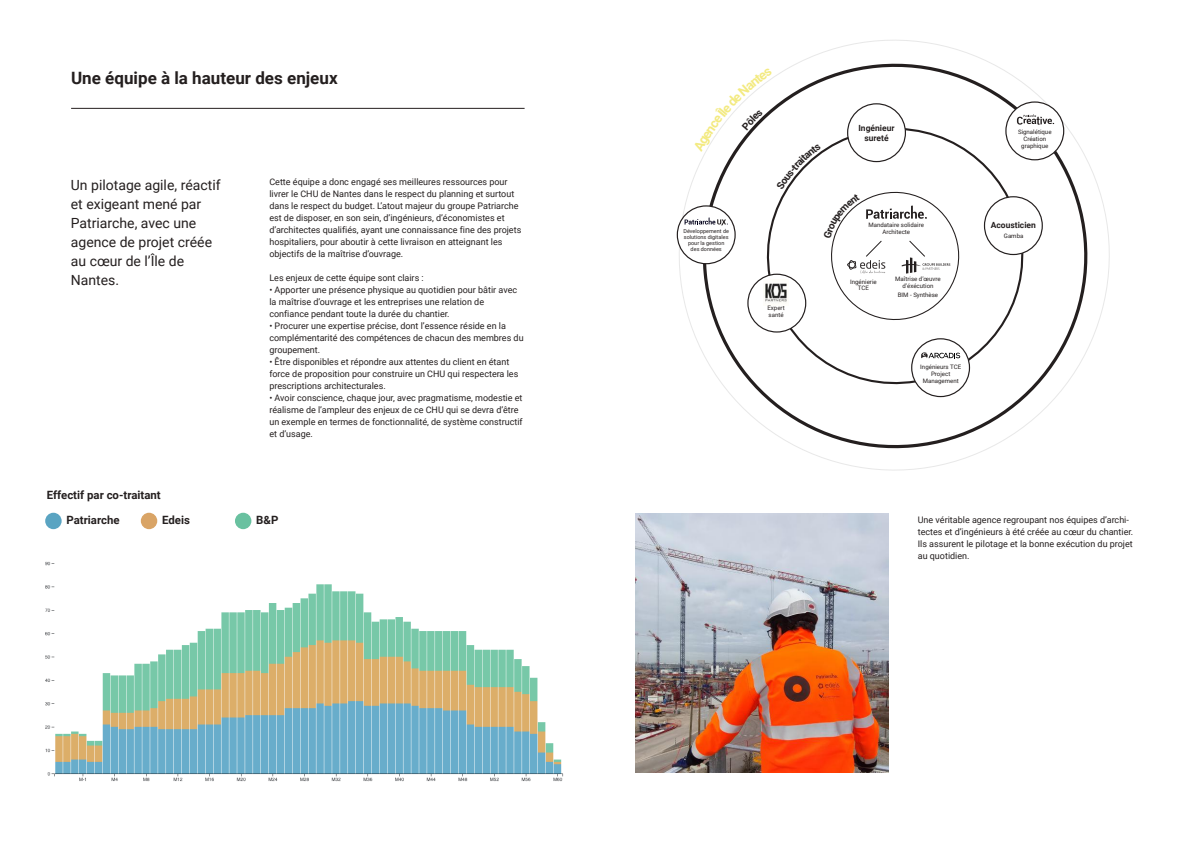
<style>
.page{position:relative;width:1191px;height:842px;background:#fff}
.page>*{position:absolute;margin:0;border:0;box-sizing:border-box;transform-origin:0 0}
.t1{font:700 17px "Roboto";color:#241f1f}
.t2{font:14px/19px "Roboto";color:#241f1f}
.t3{font:700 11.4px "Roboto";color:#241f1f}
.t4{font:9px/12px "Roboto";color:#241f1f}
.t5{font:700 8.5px/9.4px "Roboto";color:#241f1f;text-align:center}
.t6{font:6.1px/6.9px "Roboto";color:#241f1f;text-align:center}
.t7{font:5.5px/6.2px "Roboto";color:#241f1f;text-align:center}
</style>
<div class="page">
<hr style="left:71px;top:108px;width:453px;height:1px;background:#241f1f">
<svg style="left:695px;top:56px;width:399px;height:399px"></svg>
<svg style="left:758px;top:119px;width:274px;height:274px"></svg>
<div style="left:1006px;top:102px;width:57px;height:58px;background:#fff;border-radius:50%"></div>
<div style="left:1005px;top:101px;width:59px;height:59px;border:1px solid #241f1f;border-radius:50%"></div>
<svg style="left:677px;top:206px;width:58px;height:58px"></svg>
<div style="left:911px;top:339px;width:58px;height:58px;background:#fff;border-radius:50%"></div>
<div style="left:911px;top:338px;width:59px;height:59px;border:1px solid #241f1f;border-radius:50%"></div>
<svg style="left:921px;top:352px;width:39px;height:6px"></svg>
<div style="left:984px;top:197px;width:58px;height:57px;background:#fff;border-radius:50%"></div>
<div style="left:984px;top:196px;width:58px;height:59px;border:1px solid #241f1f;border-radius:50%"></div>
<svg style="left:1017px;top:114px;width:37px;height:11px"></svg>
<img style="left:45px;top:561px;width:519px;height:221px">
<div style="left:45px;top:513px;width:17px;height:16px;background:#5aa4c2;border-radius:50%"></div>
<div style="left:141px;top:513px;width:16px;height:16px;background:#d9a466;border-radius:50%"></div>
<div style="left:235px;top:513px;width:16px;height:16px;background:#69c1a0;border-radius:50%"></div>
<img style="left:635px;top:514px;width:253px;height:258px">
<svg style="left:684px;top:68px;width:283px;height:262px"></svg>
<h1 class="t1" style="left:71px;top:66px;width:268px">Une équipe à la hauteur des enjeux</h1>
<h2 class="t2" style="left:71px;top:175px;width:151px">Un pilotage agile, réactif et exigeant mené par<br>Patriarche, avec une agence de projet créée au cœur de l’Île de<br>Nantes.</h2>
<p class="t4" style="left:269px;top:176px;width:253px">Cette équipe a donc engagé ses meilleures ressources pour livrer le CHU de Nantes dans le respect du planning et surtout dans le respect du budget. L’atout majeur du groupe Patriarche est de disposer, en son sein, d’ingénieurs, d’économistes et d’architectes qualifiés, ayant une connaissance fine des projets hospitaliers, pour aboutir à cette livraison en atteignant les objectifs de la maîtrise d’ouvrage.</p>
<p class="t4" style="left:269px;top:272px;width:156px">Les enjeux de cette équipe sont clairs :</p>
<p class="t4" style="left:269px;top:284px;width:249px">• Apporter une présence physique au quotidien pour bâtir avec la maîtrise d’ouvrage et les entreprises une relation de confiance pendant toute la durée du chantier.</p>
<p class="t4" style="left:269px;top:320px;width:256px">• Procurer une expertise précise, dont l’essence réside en la complémentarité des compétences de chacun des membres du groupement.</p>
<p class="t4" style="left:269px;top:356px;width:250px">• Être disponibles et répondre aux attentes du client en étant force de proposition pour construire un CHU qui respectera les prescriptions architecturales.</p>
<p class="t4" style="left:269px;top:392px;width:255px">• Avoir conscience, chaque jour, avec pragmatisme, modestie et réalisme de l’ampleur des enjeux de ce CHU qui se devra d’être un exemple en termes de fonctionnalité, de système constructif et d’usage.</p>
<p class="t3" style="left:47px;top:487px;width:116px">Effectif par co-traitant</p>
<p class="t3" style="left:66px;top:512px;width:55px">Patriarche</p>
<p class="t3" style="left:162px;top:512px;width:29px">Edeis</p>
<p class="t3" style="left:256px;top:512px;width:24px">B&amp;P</p>
<p class="t5" style="left:858px;top:123px;width:38px">Ingénieur sureté</p>
<p class="t6" style="left:1018px;top:128px;width:35px">Signalétique<br>Création graphique</p>
<p class="t5" style="left:990px;top:220px;width:47px">Acousticien</p>
<p class="t6" style="left:868px;top:221px;width:57px">Mandataire solidaire<br>Architecte</p>
<p class="t7" style="left:683px;top:227px;width:47px">Développement de solutions digitales pour la gestion des données</p>
<p class="t6" style="left:1003px;top:232px;width:21px">Gamba</p>
<p class="t6" style="left:767px;top:304px;width:19px;text-align:left">Expert santé</p>
<p class="t6" style="left:850px;top:278px;width:28px">Ingénierie<br>TCE</p>
<p class="t6" style="left:895px;top:275px;width:47px">Maîtrise d’œuvre d’éxécution</p>
<p class="t6" style="left:898px;top:291px;width:42px">BIM - Synthèse</p>
<p class="t6" style="left:920px;top:363px;width:42px">Ingénieurs TCE<br>Project<br>Management</p>
<p class="t4" style="left:917px;top:514px;width:217px">Une véritable agence regroupant nos équipes d’archi&shy;tectes et d’ingénieurs à été créée au cœur du chantier.<br>Ils assurent le pilotage et la bonne exécution du projet au quotidien.</p>
</div>
